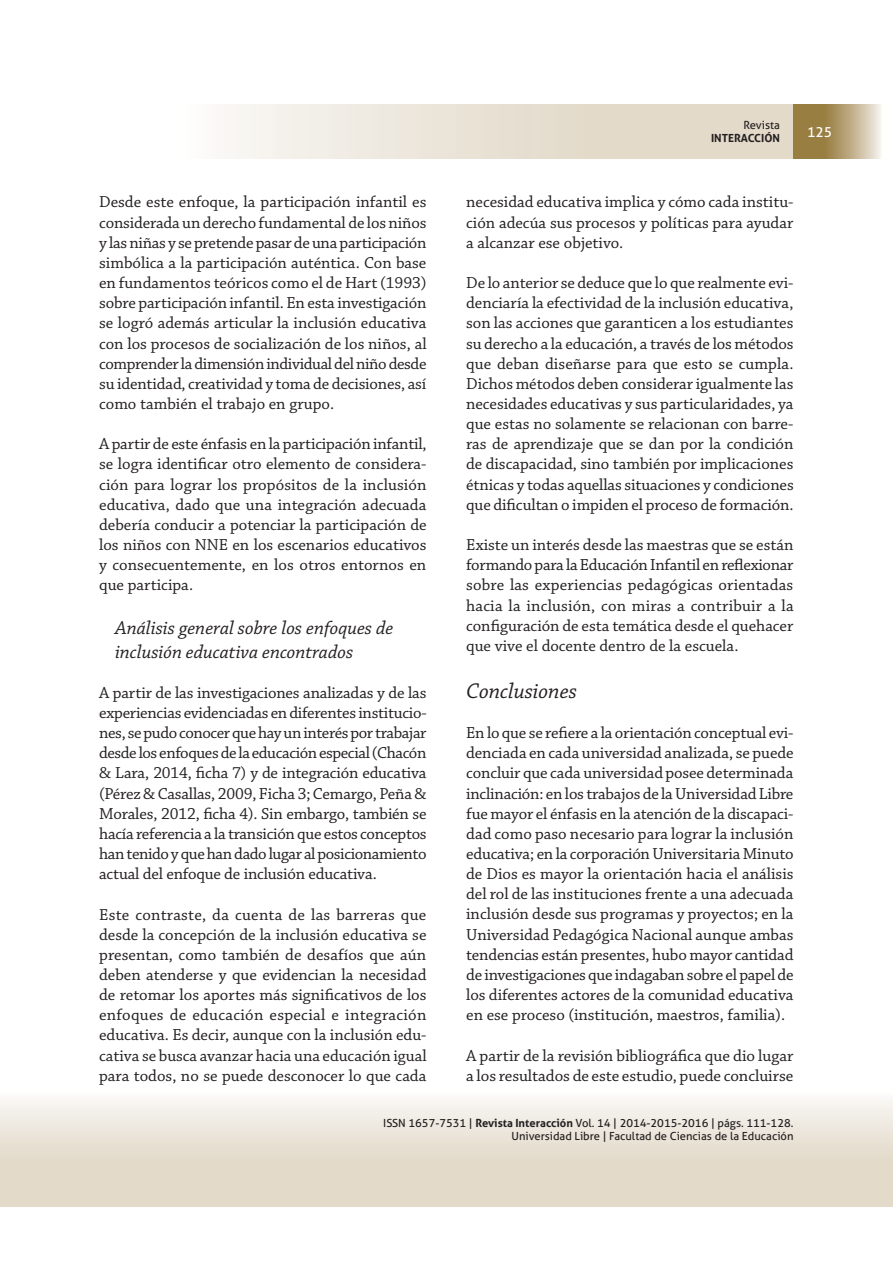
<style>
.page{position:relative;width:893px;height:1263px;background:#fff}
.page>*{position:absolute;margin:0;border:0;box-sizing:border-box;transform-origin:0 0}
.t1{font:italic 22.35px "Chaparral Pro";color:#231f20}
.t2{font:italic 19.65px/23.5px "Chaparral Pro";color:#231f20}
.t3{font:16.8px/20.1px "Chaparral Pro";color:#231f20;text-align:justify}
.t4{font:13.95px "Aller";color:#fff}
.t5{font:11.25px/13.5px "Aller";color:#231f20;text-align:right}
.t6{font:700 11.25px "Aller";color:#231f20}
.s1{font-weight:700}
</style>
<div class="page">
<div style="left:20px;top:1080px;width:873px;height:127px;background:linear-gradient(to bottom,#fcfbfa,#dcd0bc)"></div>
<div style="left:0;top:1080px;width:20px;height:127px;background:linear-gradient(to bottom,#fcfbfa,#dcd0bc)"></div>
<div style="left:99px;top:105px;width:694px;height:53px;background:linear-gradient(to right,#fefefe,#dcd1be)"></div>
<svg style="left:793px;top:105px;width:88px;height:53px;background:#b4a074"></svg>
<p class="t5" style="left:743px;top:118px;width:38px">Revista</p>
<p class="t6" style="left:711px;top:132px;width:70px">INTERACCIÓN</p>
<p class="t4" style="left:807px;top:124px;width:27px">125</p>
<p class="t3" style="left:99px;top:193px;width:329px">Desde este enfoque, la participación infantil es considerada un derecho fundamental de los niños y las niñas y se pretende pasar de una participación simbólica a la participación auténtica. Con base en fundamentos teóricos como el de Hart (1993) sobre participación infantil. En esta investigación se logró además articular la inclusión educativa con los procesos de socialización de los niños, al comprender la dimensión individual del niño desde su identidad, creatividad y toma de decisiones, así como también el trabajo en grupo.</p>
<p class="t3" style="left:99px;top:435px;width:329px">A partir de este énfasis en la participación infantil, se logra identificar otro elemento de considera&shy;ción para lograr los propósitos de la inclusión educativa, dado que una integración adecuada debería conducir a potenciar la participación de los niños con NNE en los escenarios educativos y consecuentemente, en los otros entornos en que participa.</p>
<p class="t2" style="left:115px;top:618px;width:280px">Análisis general sobre los enfoques de inclusión educativa encontrados</p>
<p class="t3" style="left:99px;top:684px;width:329px">A partir de las investigaciones analizadas y de las experiencias evidenciadas en diferentes institucio&shy;nes, se pudo conocer que hay un interés por trabajar desde los enfoques de la educación especial (Chacón &amp; Lara, 2014, ficha 7) y de integración educativa (Pérez &amp; Casallas, 2009, Ficha 3; Cemargo, Peña &amp; Morales, 2012, ficha 4). Sin embargo, también se hacía referencia a la transición que estos conceptos han tenido y que han dado lugar al posicionamiento actual del enfoque de inclusión educativa.</p>
<p class="t3" style="left:99px;top:905px;width:329px">Este contraste, da cuenta de las barreras que desde la concepción de la inclusión educativa se presentan, como también de desafíos que aún deben atenderse y que evidencian la necesidad de retomar los aportes más significativos de los enfoques de educación especial e integración educativa. Es decir, aunque con la inclusión edu&shy;cativa se busca avanzar hacia una educación igual para todos, no se puede desconocer lo que cada</p>
<p class="t3" style="left:466px;top:193px;width:329px">necesidad educativa implica y cómo cada institu&shy;ción adecúa sus procesos y políticas para ayudar a alcanzar ese objetivo.</p>
<p class="t3" style="left:466px;top:274px;width:329px">De lo anterior se deduce que lo que realmente evi&shy;denciaría la efectividad de la inclusión educativa, son las acciones que garanticen a los estudiantes su derecho a la educación, a través de los métodos que deban diseñarse para que esto se cumpla.<br>Dichos métodos deben considerar igualmente las necesidades educativas y sus particularidades, ya que estas no solamente se relacionan con barre&shy;ras de aprendizaje que se dan por la condición de discapacidad, sino también por implicaciones étnicas y todas aquellas situaciones y condiciones que dificultan o impiden el proceso de formación.</p>
<p class="t3" style="left:466px;top:536px;width:329px">Existe un interés desde las maestras que se están formando para la Educación Infantil en reflexionar sobre las experiencias pedagógicas orientadas hacia la inclusión, con miras a contribuir a la configuración de esta temática desde el quehacer que vive el docente dentro de la escuela.</p>
<h1 class="t1" style="left:466px;top:682px;width:112px">Conclusiones</h1>
<p class="t3" style="left:466px;top:724px;width:329px">En lo que se refiere a la orientación conceptual evi&shy;denciada en cada universidad analizada, se puede concluir que cada universidad posee determinada inclinación: en los trabajos de la Universidad Libre fue mayor el énfasis en la atención de la discapaci&shy;dad como paso necesario para lograr la inclusión educativa; en la corporación Universitaria Minuto de Dios es mayor la orientación hacia el análisis del rol de las instituciones frente a una adecuada inclusión desde sus programas y proyectos; en la Universidad Pedagógica Nacional aunque ambas tendencias están presentes, hubo mayor cantidad de investigaciones que indagaban sobre el papel de los diferentes actores de la comunidad educativa en ese proceso (institución, maestros, familia).</p>
<p class="t3" style="left:466px;top:1047px;width:329px">A partir de la revisión bibliográfica que dio lugar a los resultados de este estudio, puede concluirse</p>
<p class="t5" style="left:383px;top:1116px;width:412px">ISSN 1657-7531 | <span class="s1">Revista Interacción</span> Vol. 14 | 2014-2015-2016 | págs. 111-128.<br>Universidad Libre | Facultad de Ciencias de la Educación</p>
</div>
